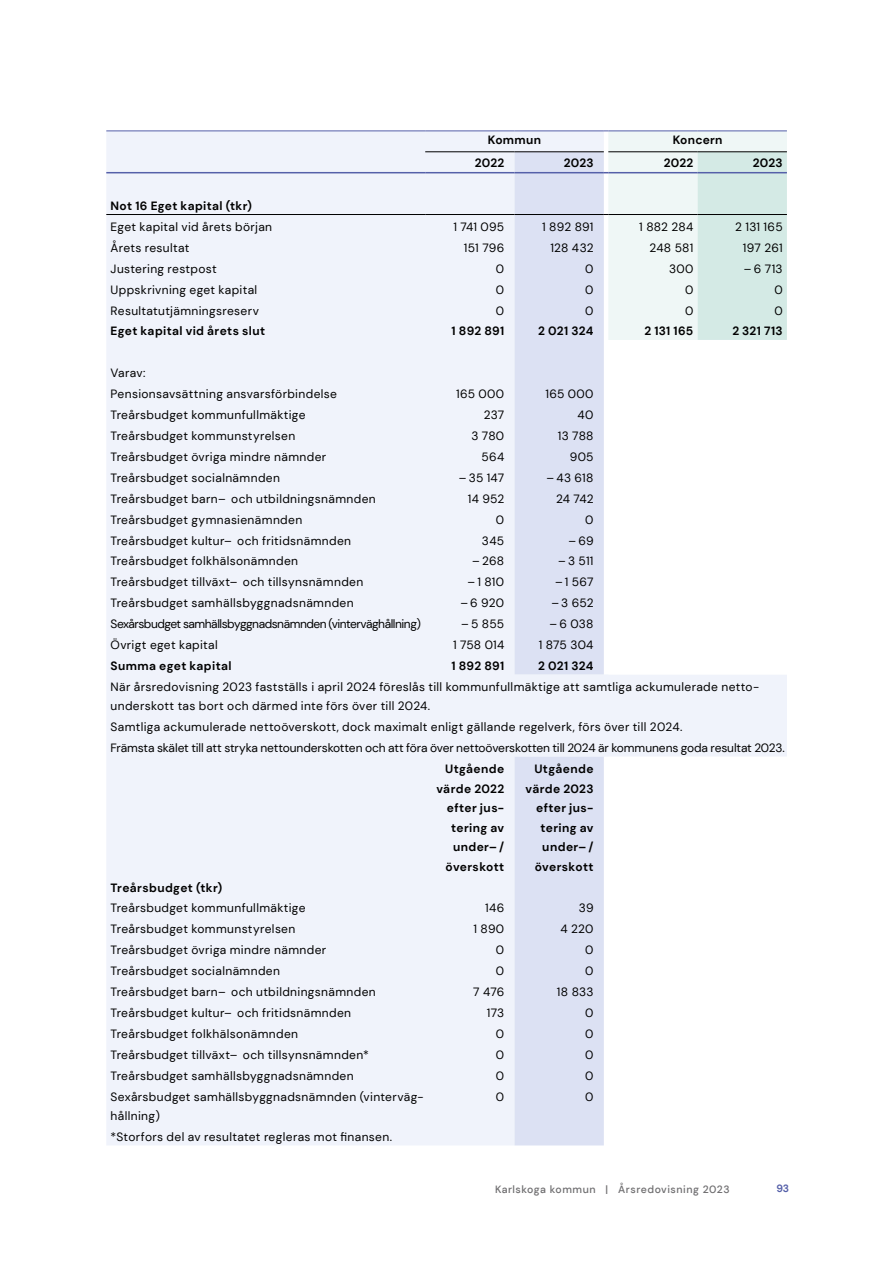
<style>
.page{position:relative;width:893px;height:1263px;background:#fff}
.page>*{position:absolute;margin:0;border:0;box-sizing:border-box;transform-origin:0 0}
.t1{font:12px/19.5px "DM Sans";letter-spacing:.03em;color:#000}
.t2{font:700 12px/19.5px "DM Sans";letter-spacing:.03em;color:#000;text-align:right}
.t3{font:12px/20.9px "DM Sans";letter-spacing:-.005em;color:#000}
.t4{font:12px "DM Sans";letter-spacing:-.04em;color:#000}
.t5{font:500 10.5px "DM Sans";letter-spacing:.05em;color:#6f6e70}
.t6{font:700 10.5px "DM Sans";color:#5560a9}
</style>
<div class="page">
<div style="left:106px;top:132px;width:502px;height:1013px;background:#f0f3fb"></div>
<svg style="left:514px;top:153px;width:90px;height:992px;fill:#dce1f3"></svg>
<div style="left:608px;top:675px;width:179px;height:81px;background:#f0f3fb"></div>
<hr style="left:106px;top:131px;width:319px;height:1px;background:#5560a9">
<hr style="left:425px;top:131px;width:89px;height:1px;background:#5560a9">
<hr style="left:514px;top:131px;width:90px;height:1px;background:#5560a9">
<hr style="left:425px;top:152px;width:89px;height:1px;background:#000">
<hr style="left:514px;top:152px;width:90px;height:1px;background:#000">
<hr style="left:106px;top:172px;width:319px;height:1px;background:#5560a9">
<hr style="left:425px;top:172px;width:89px;height:1px;background:#5560a9">
<hr style="left:514px;top:172px;width:90px;height:1px;background:#5560a9">
<hr style="left:106px;top:214px;width:319px;height:1px;background:#000">
<hr style="left:425px;top:214px;width:89px;height:1px;background:#000">
<hr style="left:514px;top:214px;width:90px;height:1px;background:#000">
<svg style="left:604px;top:131px;width:183px;height:209px"></svg>
<hr style="left:608px;top:214px;width:90px;height:1px;background:#000">
<hr style="left:698px;top:214px;width:89px;height:1px;background:#000">
<p class="t2" style="left:488px;top:130px;width:55px">Kommun</p>
<p class="t2" style="left:673px;top:130px;width:51px">Koncern</p>
<p class="t2" style="left:475px;top:153px;width:31px">2022</p>
<p class="t2" style="left:564px;top:153px;width:31px">2023</p>
<p class="t2" style="left:664px;top:153px;width:31px">2022</p>
<p class="t2" style="left:753px;top:153px;width:31px">2023</p>
<p class="t2" style="left:111px;top:196px;width:143px">Not 16 Eget kapital (tkr)</p>
<p class="t1" style="left:111px;top:217px;width:163px">Eget kapital vid årets början</p>
<p class="t1" style="left:453px;top:217px;width:52px">1 741 095</p>
<p class="t1" style="left:542px;top:217px;width:53px">1 892 891</p>
<p class="t1" style="left:639px;top:217px;width:56px">1 882 284</p>
<p class="t1" style="left:735px;top:217px;width:49px">2 131 165</p>
<p class="t1" style="left:111px;top:238px;width:80px">Årets resultat</p>
<p class="t1" style="left:464px;top:238px;width:42px">151 796</p>
<p class="t1" style="left:550px;top:238px;width:45px">128 432</p>
<p class="t1" style="left:649px;top:238px;width:45px">248 581</p>
<p class="t1" style="left:743px;top:238px;width:41px">197 261</p>
<p class="t1" style="left:111px;top:259px;width:108px">Justering restpost</p>
<p class="t1" style="left:496px;top:259px;width:10px">0</p>
<p class="t1" style="left:585px;top:259px;width:10px">0</p>
<p class="t1" style="left:669px;top:259px;width:26px">300</p>
<p class="t1" style="left:744px;top:259px;width:40px">– 6 713</p>
<p class="t1" style="left:111px;top:280px;width:148px">Uppskrivning eget kapital</p>
<p class="t1" style="left:496px;top:280px;width:10px">0</p>
<p class="t1" style="left:585px;top:280px;width:10px">0</p>
<p class="t1" style="left:685px;top:280px;width:10px">0</p>
<p class="t1" style="left:774px;top:280px;width:10px">0</p>
<p class="t1" style="left:111px;top:301px;width:150px">Resultatutjämningsreserv</p>
<p class="t1" style="left:496px;top:301px;width:10px">0</p>
<p class="t1" style="left:585px;top:301px;width:10px">0</p>
<p class="t1" style="left:685px;top:301px;width:10px">0</p>
<p class="t1" style="left:774px;top:301px;width:10px">0</p>
<p class="t2" style="left:111px;top:321px;width:156px">Eget kapital vid årets slut</p>
<p class="t2" style="left:452px;top:321px;width:54px">1 892 891</p>
<p class="t2" style="left:538px;top:321px;width:57px">2 021 324</p>
<p class="t2" style="left:644px;top:321px;width:50px">2 131 165</p>
<p class="t2" style="left:732px;top:321px;width:52px">2 321 713</p>
<p class="t1" style="left:111px;top:363px;width:228px;line-height:20.9px">Varav:<br>Pensionsavsättning ansvarsförbindelse</p>
<p class="t1" style="left:456px;top:384px;width:50px">165 000</p>
<p class="t1" style="left:545px;top:384px;width:50px">165 000</p>
<p class="t1" style="left:111px;top:405px;width:197px">Treårsbudget kommunfullmäktige</p>
<p class="t1" style="left:484px;top:405px;width:22px">237</p>
<p class="t1" style="left:578px;top:405px;width:17px">40</p>
<p class="t1" style="left:111px;top:426px;width:186px">Treårsbudget kommunstyrelsen</p>
<p class="t1" style="left:471px;top:426px;width:34px">3 780</p>
<p class="t1" style="left:558px;top:426px;width:37px">13 788</p>
<p class="t1" style="left:111px;top:447px;width:217px">Treårsbudget övriga mindre nämnder</p>
<p class="t1" style="left:482px;top:447px;width:24px">564</p>
<p class="t1" style="left:570px;top:447px;width:25px">905</p>
<p class="t1" style="left:111px;top:468px;width:171px">Treårsbudget socialnämnden</p>
<p class="t1" style="left:459px;top:468px;width:47px">– 35 147</p>
<p class="t1" style="left:546px;top:468px;width:49px">– 43 618</p>
<p class="t1" style="left:111px;top:489px;width:267px">Treårsbudget barn– och utbildningsnämnden</p>
<p class="t1" style="left:468px;top:489px;width:38px">14 952</p>
<p class="t1" style="left:556px;top:489px;width:39px">24 742</p>
<p class="t1" style="left:111px;top:510px;width:193px">Treårsbudget gymnasienämnden</p>
<p class="t1" style="left:496px;top:510px;width:10px">0</p>
<p class="t1" style="left:585px;top:510px;width:10px">0</p>
<p class="t1" style="left:111px;top:530px;width:242px">Treårsbudget kultur– och fritidsnämnden</p>
<p class="t1" style="left:482px;top:530px;width:24px">345</p>
<p class="t1" style="left:568px;top:530px;width:27px">– 69</p>
<p class="t1" style="left:111px;top:551px;width:189px">Treårsbudget folkhälsonämnden</p>
<p class="t1" style="left:472px;top:551px;width:33px">– 268</p>
<p class="t1" style="left:558px;top:551px;width:37px">– 3 511</p>
<p class="t1" style="left:111px;top:572px;width:254px">Treårsbudget tillväxt– och tillsynsnämnden</p>
<p class="t1" style="left:467px;top:572px;width:38px">– 1 810</p>
<p class="t1" style="left:555px;top:572px;width:40px">– 1 567</p>
<p class="t1" style="left:111px;top:593px;width:245px">Treårsbudget samhällsbyggnadsnämnden</p>
<p class="t1" style="left:460px;top:593px;width:45px">– 6 920</p>
<p class="t1" style="left:551px;top:593px;width:44px">– 3 652</p>
<p class="t4" style="left:111px;top:616px;width:312px">Sexårsbudget samhällsbyggnadsnämnden (vinterväghållning)</p>
<p class="t1" style="left:461px;top:614px;width:45px">– 5 855</p>
<p class="t1" style="left:549px;top:614px;width:46px">– 6 038</p>
<p class="t1" style="left:111px;top:635px;width:109px">Övrigt eget kapital</p>
<p class="t1" style="left:453px;top:635px;width:53px">1 758 014</p>
<p class="t1" style="left:539px;top:635px;width:56px">1 875 304</p>
<p class="t2" style="left:111px;top:656px;width:123px">Summa eget kapital</p>
<p class="t2" style="left:452px;top:656px;width:54px">1 892 891</p>
<p class="t2" style="left:538px;top:656px;width:57px">2 021 324</p>
<p class="t1" style="left:111px;top:677px;width:650px">När årsredovisning 2023 fastställs i april 2024 föreslås till kommunfullmäktige att samtliga ackumulerade netto&shy;underskott tas bort och därmed inte förs över till 2024.</p>
<p class="t3" style="left:111px;top:717px;width:676px">Samtliga ackumulerade nettoöverskott, dock maximalt enligt gällande regelverk, förs över till 2024.<br>Främsta skälet till att stryka nettounderskotten och att föra över nettoöverskotten till 2024 är kommunens goda resultat 2023.</p>
<p class="t2" style="left:436px;top:759px;width:69px">Utgående värde 2022 efter jus&shy;tering av under– / överskott</p>
<p class="t2" style="left:526px;top:759px;width:70px">Utgående värde 2023 efter jus&shy;tering av under– / överskott</p>
<p class="t2" style="left:111px;top:877px;width:113px">Treårsbudget (tkr)</p>
<p class="t1" style="left:111px;top:898px;width:197px">Treårsbudget kommunfullmäktige</p>
<p class="t1" style="left:485px;top:898px;width:21px">146</p>
<p class="t1" style="left:579px;top:898px;width:16px">39</p>
<p class="t1" style="left:111px;top:919px;width:186px">Treårsbudget kommunstyrelsen</p>
<p class="t1" style="left:473px;top:919px;width:32px">1 890</p>
<p class="t1" style="left:560px;top:919px;width:35px">4 220</p>
<p class="t1" style="left:111px;top:940px;width:217px">Treårsbudget övriga mindre nämnder</p>
<p class="t1" style="left:496px;top:940px;width:10px">0</p>
<p class="t1" style="left:585px;top:940px;width:10px">0</p>
<p class="t1" style="left:111px;top:961px;width:171px">Treårsbudget socialnämnden</p>
<p class="t1" style="left:496px;top:961px;width:10px">0</p>
<p class="t1" style="left:585px;top:961px;width:10px">0</p>
<p class="t1" style="left:111px;top:982px;width:267px">Treårsbudget barn– och utbildningsnämnden</p>
<p class="t1" style="left:473px;top:982px;width:32px">7 476</p>
<p class="t1" style="left:557px;top:982px;width:38px">18 833</p>
<p class="t1" style="left:111px;top:1003px;width:242px">Treårsbudget kultur– och fritidsnämnden</p>
<p class="t1" style="left:487px;top:1003px;width:19px">173</p>
<p class="t1" style="left:585px;top:1003px;width:10px">0</p>
<p class="t1" style="left:111px;top:1024px;width:189px">Treårsbudget folkhälsonämnden</p>
<p class="t1" style="left:496px;top:1024px;width:10px">0</p>
<p class="t1" style="left:585px;top:1024px;width:10px">0</p>
<p class="t1" style="left:111px;top:1045px;width:260px">Treårsbudget tillväxt– och tillsynsnämnden*</p>
<p class="t1" style="left:496px;top:1045px;width:10px">0</p>
<p class="t1" style="left:585px;top:1045px;width:10px">0</p>
<p class="t1" style="left:111px;top:1066px;width:245px">Treårsbudget samhällsbyggnadsnämnden</p>
<p class="t1" style="left:496px;top:1066px;width:10px">0</p>
<p class="t1" style="left:585px;top:1066px;width:10px">0</p>
<p class="t1" style="left:111px;top:1086px;width:315px">Sexårsbudget samhällsbyggnadsnämnden (vinterväg&shy;hållning)</p>
<p class="t1" style="left:496px;top:1086px;width:10px">0</p>
<p class="t1" style="left:585px;top:1086px;width:10px">0</p>
<p class="t1" style="left:111px;top:1127px;width:283px">*Storfors del av resultatet regleras mot finansen.</p>
<p class="t5" style="left:495px;top:1182px;width:236px">Karlskoga kommun | Årsredovisning 2023</p>
<p class="t6" style="left:776px;top:1182px;width:14px">93</p>
</div>
